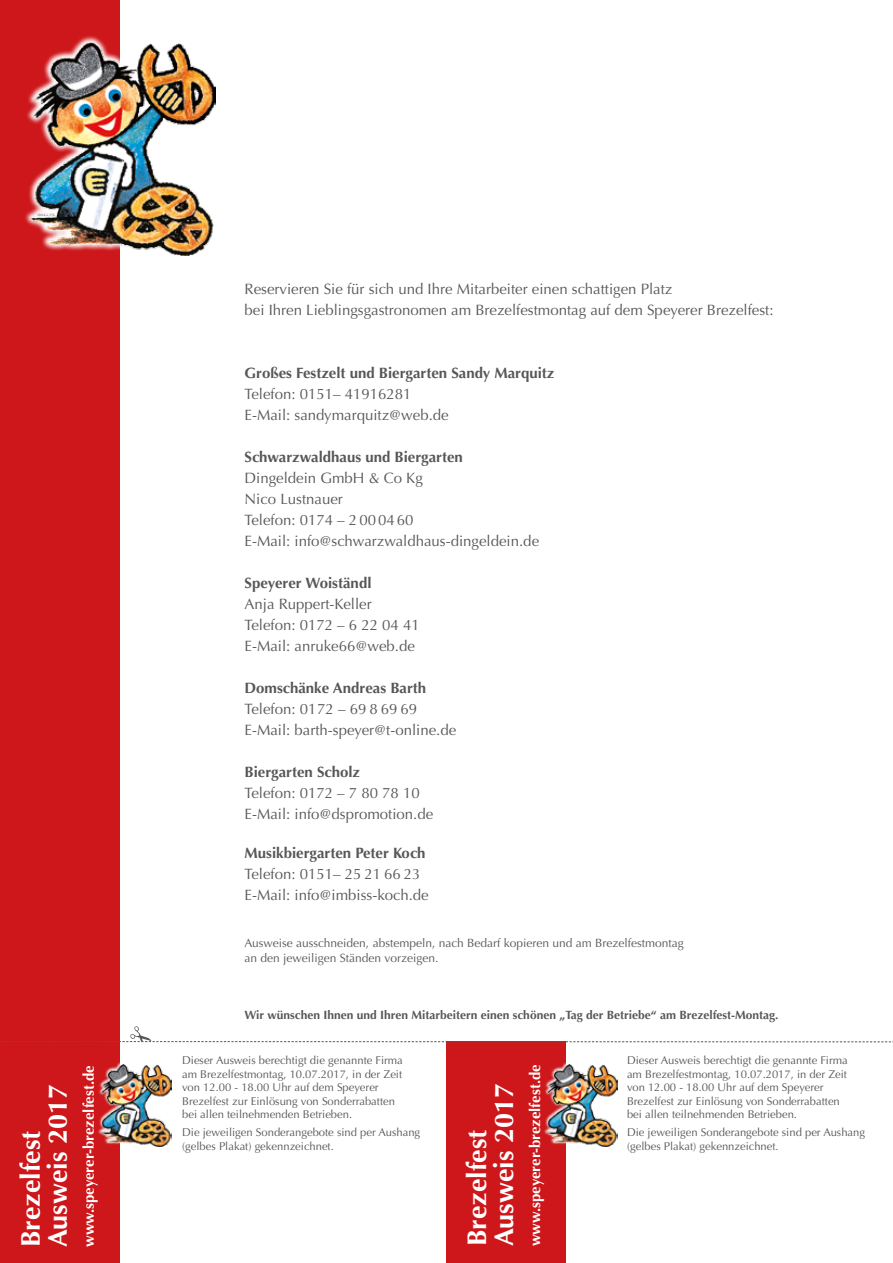
<style>
.page{position:relative;width:893px;height:1263px;background:#fff}
.page>*{position:absolute;margin:0;border:0;box-sizing:border-box;transform-origin:0 0}
.t1{font:700 27px/27px "Optima";color:#fff}
.t2{font:15px/21px "Optima";color:#575756}
.t3{font:700 15px "Optima";color:#575756}
.t4{font:700 15px "Optima";color:#fff}
.t5{font:12px/14.4px "Optima";color:#575756}
.t6{font:700 12px "Optima";color:#575756}
.t7{font:11.25px/13.5px "Optima";color:#575756}
</style>
<div class="page">
<div style="left:0;top:0;width:119px;height:1263px;background:#cd171a"></div>
<div style="left:446px;top:1042px;width:120px;height:221px;background:#cd171a"></div>
<svg style="left:0;top:1026px;width:893px;height:16px"></svg>
<svg style="left:25px;top:35px;width:191px;height:228px"></svg>
<img style="left:31px;top:43px;width:184px;height:212px">
<svg style="left:98px;top:1061px;width:74px;height:88px"></svg>
<img style="left:100px;top:1064px;width:71px;height:82px">
<svg style="left:544px;top:1062px;width:74px;height:85px"></svg>
<img style="left:546px;top:1064px;width:71px;height:82px">
<h1 class="t1" style="left:17px;top:1247px;width:164px;rotate:-90deg">Brezelfest<br>Ausweis 2017</h1>
<h2 class="t4" style="left:80px;top:1247px;width:183px;rotate:-90deg">www.speyerer-brezelfest.de</h2>
<h2 class="t2" style="left:244px;top:279px;width:531px">Reservieren Sie für sich und Ihre Mitarbeiter einen schattigen Platz<br>bei Ihren Lieblingsgastronomen am Brezelfestmontag auf dem Speyerer Brezelfest:</h2>
<h2 class="t3" style="left:244px;top:364px;width:311px">Großes Festzelt und Biergarten Sandy Marquitz</h2>
<h2 class="t2" style="left:244px;top:384px;width:206px">Telefon: 0151– 41916281<br>E-Mail: sandymarquitz@web.de</h2>
<h2 class="t3" style="left:244px;top:448px;width:220px">Schwarzwaldhaus und Biergarten</h2>
<h2 class="t2" style="left:244px;top:468px;width:296px">Dingeldein GmbH &amp; Co Kg<br>Nico Lustnauer<br>Telefon: 0174 – 2 00 04 60<br>E-Mail: info@schwarzwaldhaus-dingeldein.de</h2>
<h2 class="t3" style="left:244px;top:574px;width:128px">Speyerer Woiständl</h2>
<h2 class="t2" style="left:244px;top:594px;width:177px">Anja Ruppert-Keller<br>Telefon: 0172 – 6 22 04 41<br>E-Mail: anruke66@web.de</h2>
<h2 class="t3" style="left:244px;top:679px;width:183px">Domschänke Andreas Barth</h2>
<h2 class="t2" style="left:244px;top:699px;width:213px">Telefon: 0172 – 69 8 69 69<br>E-Mail: barth-speyer@t-online.de</h2>
<h2 class="t3" style="left:244px;top:763px;width:117px">Biergarten Scholz</h2>
<h2 class="t2" style="left:244px;top:783px;width:190px">Telefon: 0172 – 7 80 78 10<br>E-Mail: info@dspromotion.de</h2>
<h2 class="t3" style="left:244px;top:844px;width:183px">Musikbiergarten Peter Koch</h2>
<h2 class="t2" style="left:244px;top:864px;width:186px">Telefon: 0151– 25 21 66 23<br>E-Mail: info@imbiss-koch.de</h2>
<p class="t5" style="left:244px;top:936px;width:441px">Ausweise ausschneiden, abstempeln, nach Bedarf kopieren und am Brezelfestmontag an den jeweiligen Ständen vorzeigen.</p>
<p class="t6" style="left:244px;top:1008px;width:536px">Wir wünschen Ihnen und Ihren Mitarbeitern einen schönen „Tag der Betriebe“ am Brezelfest-Montag.</p>
<p class="t7" style="left:182px;top:1054px;width:222px">Dieser Ausweis berechtigt die genannte Firma am Brezelfestmontag, 10.07.2017, in der Zeit von 12.00 - 18.00 Uhr auf dem Speyerer Brezelfest zur Einlösung von Sonderrabatten bei allen teilnehmenden Betrieben.</p>
<p class="t7" style="left:182px;top:1126px;width:240px">Die jeweiligen Sonderangebote sind per Aushang (gelbes Plakat) gekennzeichnet.</p>
<p class="t7" style="left:627px;top:1054px;width:222px">Dieser Ausweis berechtigt die genannte Firma am Brezelfestmontag, 10.07.2017, in der Zeit von 12.00 - 18.00 Uhr auf dem Speyerer Brezelfest zur Einlösung von Sonderrabatten bei allen teilnehmenden Betrieben.</p>
<p class="t7" style="left:627px;top:1126px;width:240px">Die jeweiligen Sonderangebote sind per Aushang (gelbes Plakat) gekennzeichnet.</p>
<h2 class="t4" style="left:526px;top:1246px;width:183px;rotate:-90deg">www.speyerer-brezelfest.de</h2>
<h1 class="t1" style="left:464px;top:1246px;width:164px;rotate:-90deg">Brezelfest<br>Ausweis 2017</h1>
</div>
